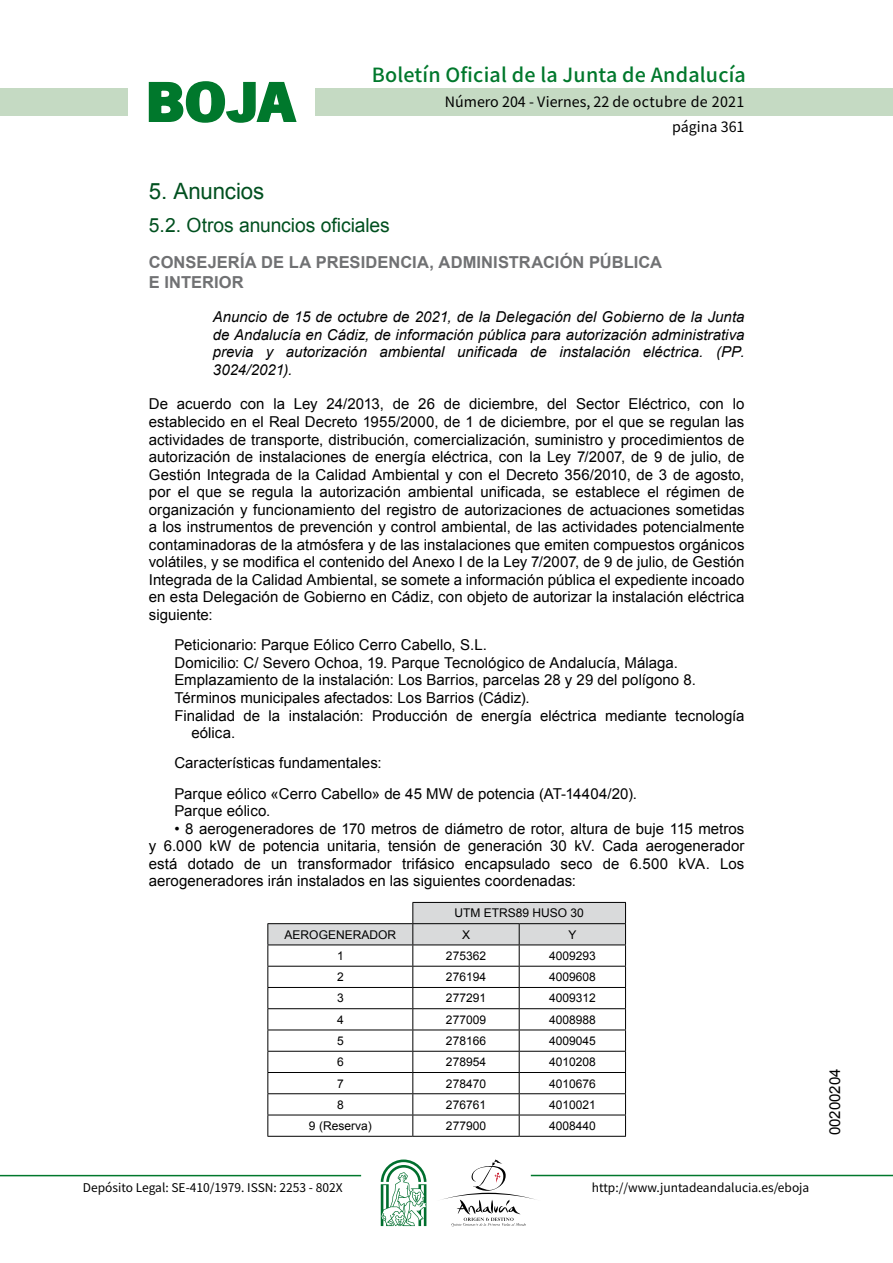
<style>
.page{position:relative;width:893px;height:1263px;background:#fff}
.page>*{position:absolute;margin:0;border:0;box-sizing:border-box;transform-origin:0 0}
.t1{font:700 57.75px "News Got T";color:#00782c;scale:1.14 1}
.t2{font:22.5px "Arial";letter-spacing:-.005em;color:#00501f}
.t3{font:500 19.5px "Noto Sans HK";letter-spacing:.01em;color:#00782c}
.t4{font:19.5px "Arial";letter-spacing:-.005em;color:#00501f}
.t5{font:700 16.5px/19.5px "Arial";letter-spacing:.005em;color:#707173}
.t6{font:15px/17.5px "Arial";color:#000;text-align:justify}
.t7{font:italic 15px/17.5px "Arial";color:#000;text-align:justify}
.t8{font:14.25px/24.5px "Noto Sans HK";color:#000;text-align:right}
.t9{font:12px "Arial";color:#000}
.t10{font:12px "Noto Sans HK";color:#000}
</style>
<div class="page">
<div style="left:315px;top:88px;width:577px;height:28px;background:#c5dac3"></div>
<div style="left:0;top:88px;width:128px;height:28px;background:#c5dac3"></div>
<hr style="left:0;top:1175px;width:361px;height:1px;background:#00782c">
<hr style="left:531px;top:1175px;width:361px;height:1px;background:#00782c">
<svg style="left:148px;top:81px;width:149px;height:42px"></svg>
<svg style="left:442px;top:1159px;width:100px;height:67px"></svg>
<svg style="left:381px;top:1160px;width:45px;height:66px"></svg>
<svg style="left:267px;top:902px;width:359px;height:234px"></svg>
<hr style="left:267px;top:1136px;width:146px;height:1px;background:#000">
<hr style="left:413px;top:1136px;width:106px;height:1px;background:#000">
<hr style="left:519px;top:1136px;width:107px;height:1px;background:#000">
<h1 class="t1" style="left:145px;top:68px;width:133px">BOJA</h1>
<h3 class="t3" style="left:372px;top:64px;width:375px">Boletín Oficial de la Junta de Andalucía</h3>
<p class="t8" style="left:445px;top:90px;width:301px">Número 204 - Viernes, 22 de octubre de 2021 página 361</p>
<h2 class="t2" style="left:149px;top:177px;width:117px">5. Anuncios</h2>
<h3 class="t4" style="left:149px;top:212px;width:242px">5.2. Otros anuncios oficiales</h3>
<p class="t5" style="left:149px;top:253px;width:514px">CONSEJERÍA DE LA PRESIDENCIA, ADMINISTRACIÓN PÚBLICA<br>E INTERIOR</p>
<p class="t7" style="left:213px;top:308px;width:533px">Anuncio de 15 de octubre de 2021, de la Delegación del Gobierno de la Junta de Andalucía en Cádiz, de información pública para autorización administrativa previa y autorización ambiental unificada de instalación eléctrica. (PP.<br>3024/2021).</p>
<p class="t6" style="left:149px;top:396px;width:597px">De acuerdo con la Ley 24/2013, de 26 de diciembre, del Sector Eléctrico, con lo establecido en el Real Decreto 1955/2000, de 1 de diciembre, por el que se regulan las actividades de transporte, distribución, comercialización, suministro y procedimientos de autorización de instalaciones de energía eléctrica, con la Ley 7/2007, de 9 de julio, de Gestión Integrada de la Calidad Ambiental y con el Decreto 356/2010, de 3 de agosto, por el que se regula la autorización ambiental unificada, se establece el régimen de organización y funcionamiento del registro de autorizaciones de actuaciones sometidas a los instrumentos de prevención y control ambiental, de las actividades potencialmente contaminadoras de la atmósfera y de las instalaciones que emiten compuestos orgánicos volátiles, y se modifica el contenido del Anexo I de la Ley 7/2007, de 9 de julio, de Gestión Integrada de la Calidad Ambiental, se somete a información pública el expediente incoado en esta Delegación de Gobierno en Cádiz, con objeto de autorizar la instalación eléctrica siguiente:</p>
<p class="t6" style="left:174px;top:636px;width:314px">Peticionario: Parque Eólico Cerro Cabello, S.L.</p>
<p class="t6" style="left:174px;top:654px;width:505px">Domicilio: C/ Severo Ochoa, 19. Parque Tecnológico de Andalucía, Málaga.</p>
<p class="t6" style="left:174px;top:672px;width:523px">Emplazamiento de la instalación: Los Barrios, parcelas 28 y 29 del polígono 8.</p>
<p class="t6" style="left:174px;top:689px;width:357px">Términos municipales afectados: Los Barrios (Cádiz).</p>
<p class="t6" style="left:174px;top:707px;width:571px">Finalidad de la instalación: Producción de energía eléctrica mediante tecnología</p>
<p class="t6" style="left:191px;top:724px;width:45px">eólica.</p>
<p class="t6" style="left:174px;top:748px;width:464px;line-height:30.3px">Características fundamentales:<br>Parque eólico «Cerro Cabello» de 45 MW de potencia (AT-14404/20).</p>
<p class="t6" style="left:174px;top:802px;width:97px">Parque eólico.</p>
<p class="t6" style="left:149px;top:820px;width:597px;text-indent:26px">• 8 aerogeneradores de 170 metros de diámetro de rotor, altura de buje 115 metros y 6.000 kW de potencia unitaria, tensión de generación 30 kV. Cada aerogenerador está dotado de un transformador trifásico encapsulado seco de 6.500 kVA. Los aerogeneradores irán instalados en las siguientes coordenadas:</p>
<p class="t9" style="left:454px;top:905px;width:131px">UTM ETRS89 HUSO 30</p>
<p class="t9" style="left:284px;top:927px;width:113px">AEROGENERADOR</p>
<p class="t9" style="left:462px;top:927px;width:10px">X</p>
<p class="t9" style="left:568px;top:927px;width:10px">Y</p>
<p class="t9" style="left:337px;top:948px;width:8px">1</p>
<p class="t9" style="left:446px;top:948px;width:42px">275362</p>
<p class="t9" style="left:549px;top:948px;width:48px">4009293</p>
<p class="t9" style="left:337px;top:969px;width:8px">2</p>
<p class="t9" style="left:446px;top:969px;width:42px">276194</p>
<p class="t9" style="left:549px;top:969px;width:48px">4009608</p>
<p class="t9" style="left:337px;top:990px;width:8px">3</p>
<p class="t9" style="left:446px;top:990px;width:42px">277291</p>
<p class="t9" style="left:549px;top:990px;width:48px">4009312</p>
<p class="t9" style="left:337px;top:1012px;width:8px">4</p>
<p class="t9" style="left:446px;top:1012px;width:42px">277009</p>
<p class="t9" style="left:549px;top:1012px;width:48px">4008988</p>
<p class="t9" style="left:337px;top:1033px;width:8px">5</p>
<p class="t9" style="left:446px;top:1033px;width:42px">278166</p>
<p class="t9" style="left:549px;top:1033px;width:48px">4009045</p>
<p class="t9" style="left:337px;top:1054px;width:8px">6</p>
<p class="t9" style="left:446px;top:1054px;width:42px">278954</p>
<p class="t9" style="left:549px;top:1054px;width:48px">4010208</p>
<p class="t9" style="left:337px;top:1075px;width:8px">7</p>
<p class="t9" style="left:446px;top:1075px;width:42px">278470</p>
<p class="t9" style="left:549px;top:1075px;width:48px">4010676</p>
<p class="t9" style="left:337px;top:1097px;width:8px">8</p>
<p class="t9" style="left:446px;top:1097px;width:42px">276761</p>
<p class="t9" style="left:549px;top:1097px;width:48px">4010021</p>
<p class="t9" style="left:309px;top:1118px;width:64px">9 (Reserva)</p>
<p class="t9" style="left:446px;top:1118px;width:42px">277900</p>
<p class="t9" style="left:549px;top:1118px;width:48px">4008440</p>
<p class="t10" style="left:83px;top:1181px;width:261px">Depósito Legal: SE-410/1979. ISSN: 2253 - 802X</p>
<p class="t10" style="left:592px;top:1181px;width:219px">http://www.juntadeandalucia.es/eboja</p>
<p class="t6" style="left:826px;top:1135px;width:68px;rotate:-90deg">00200204</p>
</div>
